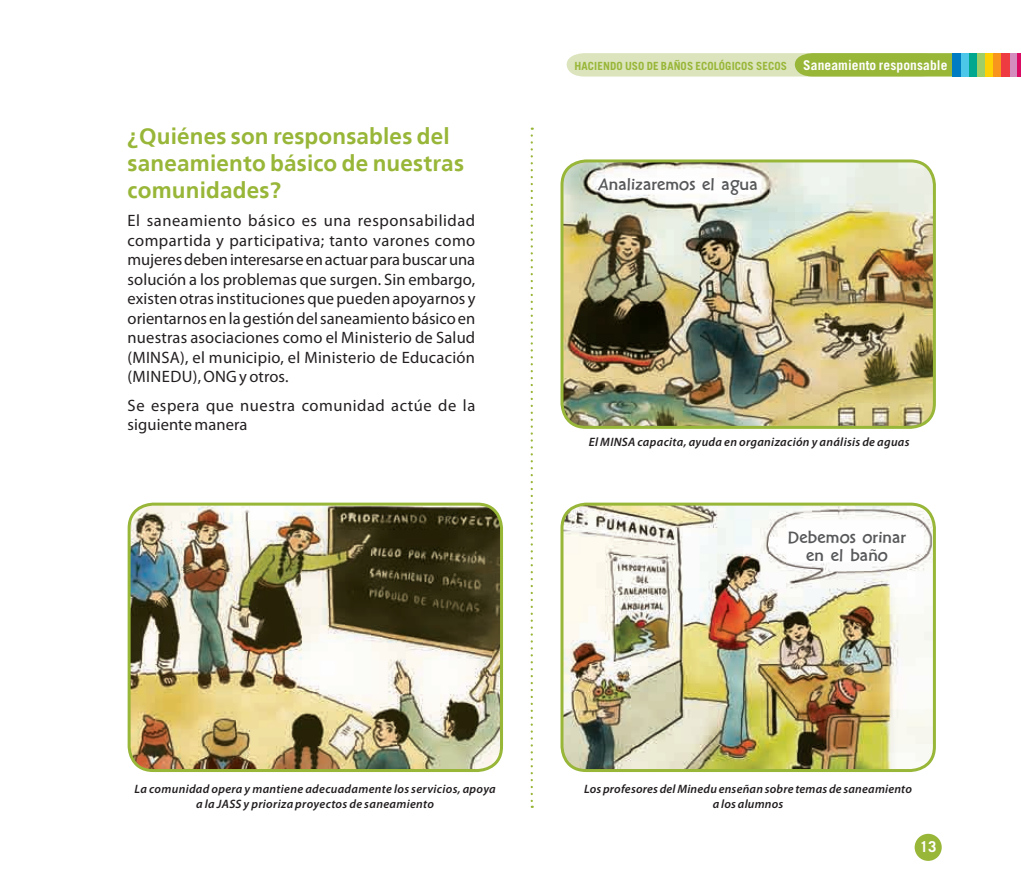
<style>
.page{position:relative;width:1021px;height:893px;background:#fff}
.page>*{position:absolute;margin:0;border:0;box-sizing:border-box;transform-origin:0 0}
.t1{font:700 22.5px/27px "Frutiger LT";letter-spacing:.01em;color:#98b638}
.t2{font:18px/18px "Cal Sans Medium KA";letter-spacing:.015em;color:#57585a;text-align:center}
.t3{font:16.5px/19.5px "Myriad Pro";letter-spacing:.015em;color:#231f20;text-align:justify}
.t4{font:700 15px "Trade Gothic";color:#fff}
.t5{font:700 13.5px "Trade Gothic";letter-spacing:.01em;color:#fff}
.t6{font:italic 600 12.15px/14.5px "Myriad Pro";letter-spacing:.025em;color:#231f20;text-align:center}
.t7{font:700 11.25px "Trade Gothic";letter-spacing:.01em;color:#98b638}
</style>
<div class="page">
<div style="left:914px;top:834px;width:27px;height:27px;background:#98b638;border-radius:50%"></div>
<svg style="left:566px;top:53px;width:386px;height:24px;background:#c2d38b"></svg>
<div style="left:984px;top:53px;width:9px;height:24px;background:#fed105"></div>
<div style="left:992px;top:53px;width:9px;height:24px;background:#f7951d"></div>
<div style="left:1009px;top:53px;width:8px;height:24px;background:#d38cbd"></div>
<hr style="left:1017px;top:53px;width:3px;height:24px;background:#db0a62">
<div style="left:1001px;top:53px;width:8px;height:24px;background:#ee3a41"></div>
<div style="left:976px;top:53px;width:8px;height:24px;background:#9fce66"></div>
<div style="left:968px;top:53px;width:8px;height:24px;background:#00a78f"></div>
<div style="left:960px;top:53px;width:8px;height:24px;background:#4dc7e9"></div>
<div style="left:952px;top:53px;width:8px;height:24px;background:#007cc2"></div>
<svg style="left:530px;top:128px;width:3px;height:680px"></svg>
<img style="left:129px;top:504px;width:372px;height:266px">
<div style="left:128px;top:503px;width:375px;height:269px;border:3px solid #98b638;border-radius:24px"></div>
<img style="left:563px;top:504px;width:371px;height:266px">
<div style="left:560px;top:503px;width:375px;height:269px;border:3px solid #98b638;border-radius:24px"></div>
<img style="left:564px;top:162px;width:370px;height:264px">
<div style="left:560px;top:159px;width:375px;height:270px;border:3px solid #98b638;border-radius:24px"></div>
<h1 class="t1" style="left:128px;top:123px;width:338px">¿Quiénes son responsables del saneamiento básico de nuestras comunidades?</h1>
<p class="t3" style="left:128px;top:211px;width:349px">El saneamiento básico es una responsabilidad compartida y participativa; tanto varones como mujeres deben interesarse en actuar para buscar una solución a los problemas que surgen. Sin embargo, existen otras instituciones que pueden apoyarnos y orientarnos en la gestión del saneamiento básico en nuestras asociaciones como el Ministerio de Salud (MINSA), el municipio, el Ministerio de Educación (Minedu</p>
<p class="t3" style="left:128px;top:363px;width:349px;line-height:28px;text-indent:65px">), ONG y otros.<br>Se espera que nuestra comunidad actúe de la</p>
<p class="t3" style="left:128px;top:414px;width:121px">siguiente manera</p>
<p class="t7" style="left:574px;top:59px;width:213px">HACIENDO USO DE BAÑOS ECOLÓGICOS SECOS</p>
<p class="t5" style="left:803px;top:57px;width:146px">SANEAMIENTO RESPONSABLE</p>
<p class="t2" style="left:598px;top:175px;width:161px">Analizaremos el agua</p>
<p class="t6" style="left:589px;top:434px;width:322px">El MINSA capacita, ayuda en organización y análisis de aguas</p>
<p class="t2" style="left:788px;top:528px;width:120px">Debemos orinar en el baño</p>
<p class="t6" style="left:134px;top:782px;width:363px">La comunidad opera y mantiene adecuadamente los servicios, apoya a la JASS y prioriza proyectos de saneamiento</p>
<p class="t6" style="left:584px;top:782px;width:329px">Los profesores del Minedu enseñan sobre temas de saneamiento a los alumnos</p>
<p class="t4" style="left:919px;top:838px;width:18px">13</p>
</div>
